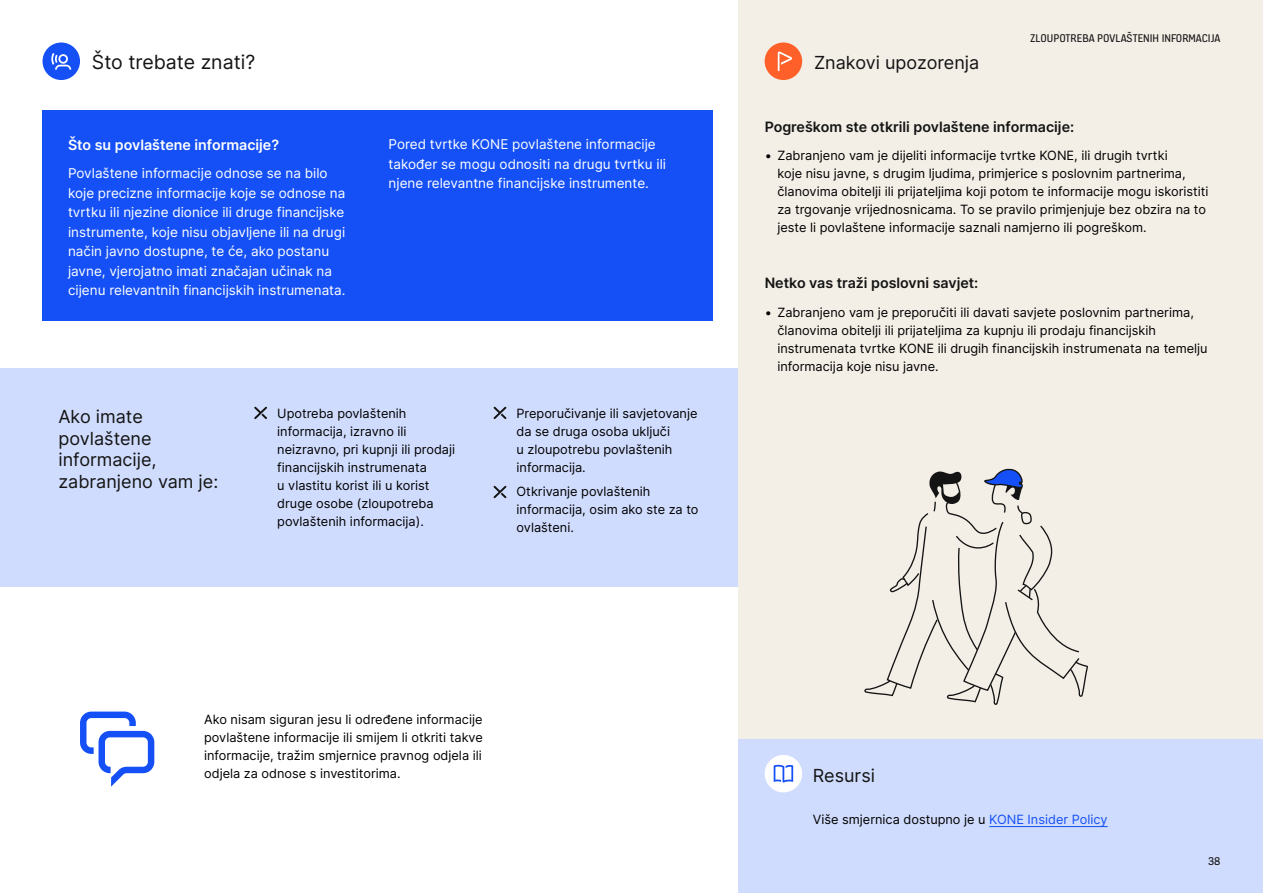
<style>
.page{position:relative;width:1263px;height:893px;background:#fff}
.page>*{position:absolute;margin:0;border:0;box-sizing:border-box;transform-origin:0 0}
.t1{font:19.5px "Inter";color:#141414}
.t2{font:18px/21.6px "Inter";color:#141414}
.t3{font:600 14.25px "Inter";color:#141414}
.t4{font:600 14.25px "Inter";color:#fff}
.t5{font:13.5px/19.5px "Inter";color:#fff}
.t6{font:12.75px/18px "Inter";color:#000}
.t7{font:12px "KONE Information";color:#141414}
.s1{color:#1450f5}
</style>
<div class="page">
<div style="left:0;top:368px;width:738px;height:219px;background:#d0dcfd"></div>
<div style="left:738px;top:0;width:525px;height:893px;background:#f3eee6"></div>
<div style="left:738px;top:740px;width:525px;height:153px;background:#d0dcfd"></div>
<svg style="left:80px;top:712px;width:74px;height:75px"></svg>
<div style="left:43px;top:43px;width:37px;height:37px;background:#1450f5;border-radius:50%"></div>
<svg style="left:51px;top:53px;width:20px;height:17px"></svg>
<div style="left:765px;top:43px;width:37px;height:37px;background:#ff5f28;border-radius:50%"></div>
<svg style="left:778px;top:52px;width:14px;height:19px"></svg>
<div style="left:765px;top:755px;width:37px;height:37px;background:#fff;border-radius:50%"></div>
<svg style="left:774px;top:764px;width:19px;height:19px"></svg>
<svg style="left:254px;top:407px;width:13px;height:12px"></svg>
<svg style="left:494px;top:407px;width:12px;height:12px"></svg>
<svg style="left:494px;top:486px;width:12px;height:12px"></svg>
<svg style="left:864px;top:469px;width:224px;height:236px"></svg>
<hr style="left:989px;top:826px;width:119px;height:1px;background:#1450f5">
<div style="left:43px;top:111px;width:670px;height:210px;background:#1450f5"></div>
<h1 class="t1" style="left:92px;top:48px;width:165px">Što trebate znati?</h1>
<h2 class="t2" style="left:814px;top:52px;width:167px">Znakovi upozorenja</h2>
<p class="t7" style="left:1030px;top:29px;width:192px">ZLOUPOTREBA POVLAŠTENIH INFORMACIJA</p>
<p class="t4" style="left:68px;top:135px;width:213px">Što su povlaštene informacije?</p>
<p class="t5" style="left:68px;top:163px;width:279px">Povlaštene informacije odnose se na bilo koje precizne informacije koje se odnose na tvrtku ili njezine dionice ili druge financijske instrumente, koje nisu objavljene ili na drugi način javno dostupne, te će, ako postanu javne, vjerojatno imati značajan učinak na cijenu relevantnih financijskih instrumenata.</p>
<p class="t5" style="left:389px;top:134px;width:279px">Pored tvrtke KONE povlaštene informacije također se mogu odnositi na drugu tvrtku ili njene relevantne financijske instrumente.</p>
<h2 class="t2" style="left:58px;top:405px;width:161px">Ako imate povlaštene informacije, zabranjeno vam je:</h2>
<p class="t6" style="left:277px;top:404px;width:179px">Upotreba povlaštenih informacija, izravno ili neizravno, pri kupnji ili prodaji financijskih instrumenata<br>u vlastitu korist ili u korist druge osobe (zloupotreba povlaštenih informacija).</p>
<p class="t6" style="left:516px;top:404px;width:182px">Preporučivanje ili savjetovanje da se druga osoba uključi<br>u zloupotrebu povlaštenih informacija.</p>
<p class="t6" style="left:516px;top:482px;width:183px">Otkrivanje povlaštenih informacija, osim ako ste za to ovlašteni.</p>
<p class="t3" style="left:765px;top:116px;width:311px">Pogreškom ste otkrili povlaštene informacije:</p>
<p class="t6" style="left:777px;top:146px;width:433px;text-indent:-13px">• Zabranjeno vam je dijeliti informacije tvrtke KONE, ili drugih tvrtki<br>koje nisu javne, s drugim ljudima, primjerice s poslovnim partnerima, članovima obitelji ili prijateljima koji potom te informacije mogu iskoristiti za trgovanje vrijednosnicama. To se pravilo primjenjuje bez obzira na to jeste li povlaštene informacije saznali namjerno ili pogreškom.</p>
<p class="t3" style="left:765px;top:273px;width:215px">Netko vas traži poslovni savjet:</p>
<p class="t6" style="left:777px;top:303px;width:432px;text-indent:-13px">• Zabranjeno vam je preporučiti ili davati savjete poslovnim partnerima, članovima obitelji ili prijateljima za kupnju ili prodaju financijskih instrumenata tvrtke KONE ili drugih financijskih instrumenata na temelju informacija koje nisu javne.</p>
<p class="t6" style="left:204px;top:710px;width:280px;text-align:justify">Ako nisam siguran jesu li određene informacije povlaštene informacije ili smijem li otkriti takve informacije, tražim smjernice pravnog odjela ili odjela za odnose s investitorima.</p>
<h2 class="t2" style="left:813px;top:765px;width:64px">Resursi</h2>
<p class="t6" style="left:813px;top:810px;width:296px">Više smjernica dostupno je u <span class="s1">KONE Insider Policy</span></p>
<p class="t7" style="left:1208px;top:853px;width:14px">38</p>
</div>
